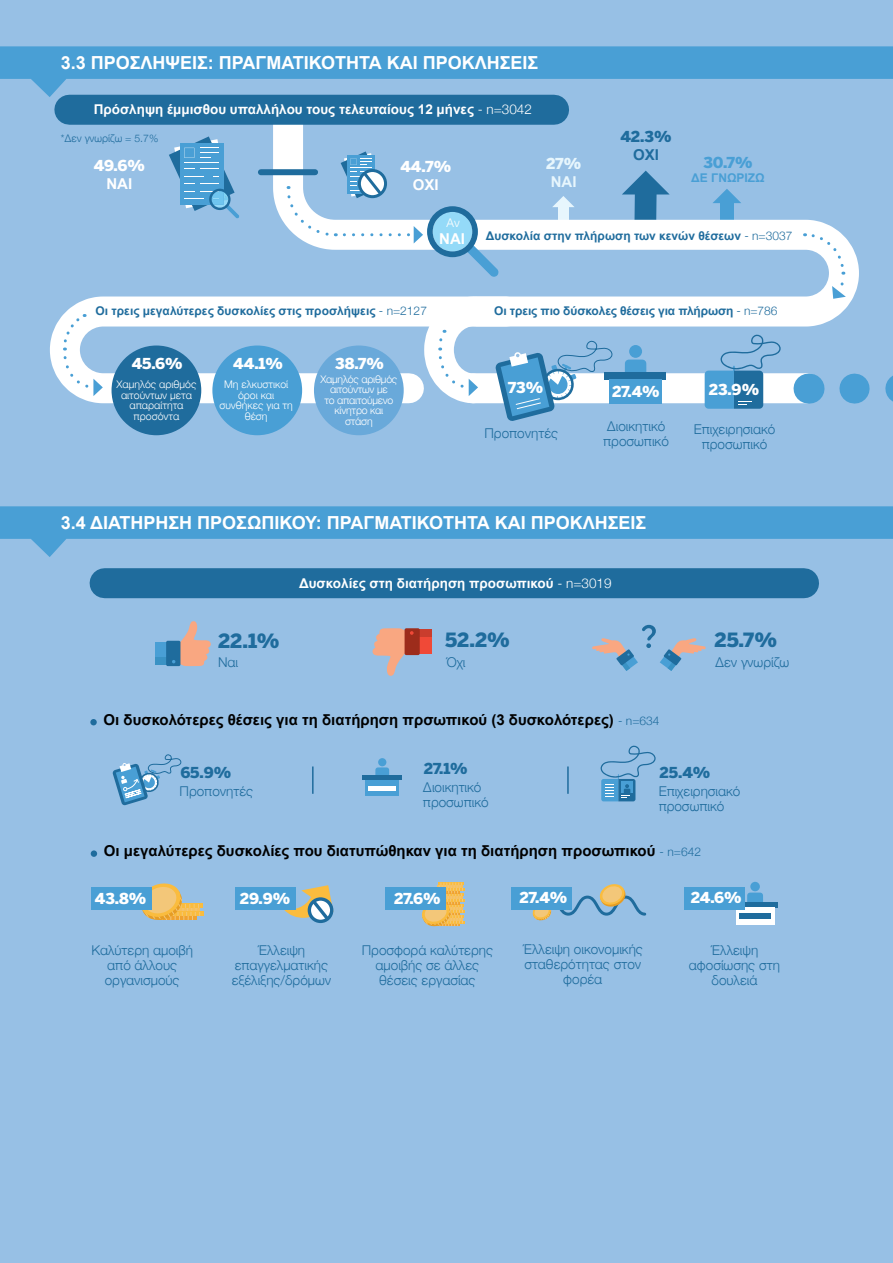
<style>
.page{position:relative;width:893px;height:1263px;background:#97c0e5}
.page>*{position:absolute;margin:0;border:0;box-sizing:border-box;transform-origin:0 0}
.t1{font:900 19.5px "Benton Sans";color:#1f6c9d}
.t2{font:700 18px "Arial";color:#fff}
.t3{font:700 15px "Arial";color:#000}
.t4{font:900 15px "Benton Sans";color:#fff}
.t5{font:900 15px "Benton Sans";color:#1f6c9d}
.t6{font:700 15px "Arial";color:#fff}
.t7{font:900 15px "Benton Sans";color:#499fd5}
.t8{font:700 15px "Arial";color:#1f6c9d}
.t9{font:900 15px "Benton Sans";color:#e7f6fd}
.t10{font:700 15px "Arial";color:#e7f6fd}
.t11{font:300 13.5px/15px "Helvetica Neue";color:#1f6c9d;text-align:center}
.t12{font:700 13.5px "Arial";color:#fff}
.t13{font:700 12px "Arial";color:#1f6c9d}
.t14{font:700 12px "Arial";color:#499fd5}
.t15{font:300 12px "Helvetica Neue";color:#fff}
.t16{font:300 10.5px/10.5px "Helvetica Neue";color:#fff;text-align:center}
.t17{font:300 10.5px/10.5px "Helvetica Neue";letter-spacing:-.02em;color:#fff;text-align:center}
.t18{font:300 10.5px "Helvetica Neue";color:#1f6c9d}
.s1{font-family:"Helvetica Neue";font-weight:300}
.s2{font-family:"Helvetica Neue";font-weight:300;font-size:12px;color:#1f6c9d}
</style>
<div class="page">
<svg style="left:49px;top:296px;width:209px;height:122px"></svg>
<svg style="left:61px;top:313px;width:42px;height:83px"></svg>
<div style="left:112px;top:345px;width:89px;height:90px;background:#1f6c9d;border-radius:50%"></div>
<div style="left:212px;top:345px;width:90px;height:90px;background:#499fd5;border-radius:50%"></div>
<div style="left:314px;top:345px;width:90px;height:90px;background:#69a9da;border-radius:50%"></div>
<svg style="left:258px;top:97px;width:601px;height:309px"></svg>
<svg style="left:169px;top:136px;width:70px;height:82px"></svg>
<div style="left:69px;top:95px;width:485px;height:30px;background:#1f6c9d"></div>
<div style="left:261px;top:169px;width:54px;height:6px;background:#1f6c9d"></div>
<svg style="left:804px;top:232px;width:42px;height:67px"></svg>
<div style="left:629px;top:345px;width:13px;height:13px;background:#499fd5;border-radius:50%"></div>
<svg style="left:625px;top:360px;width:21px;height:12px"></svg>
<div style="left:605px;top:372px;width:61px;height:8px;background:#1f6c9d"></div>
<div style="left:610px;top:380px;width:52px;height:24px;background:#499fd5"></div>
<svg style="left:705px;top:334px;width:76px;height:75px"></svg>
<svg style="left:854px;top:374px;width:16px;height:30px"></svg>
<hr style="left:808px;top:374px;width:1px;height:30px;background:#499fd5">
<hr style="left:892px;top:374px;width:1px;height:30px;background:#499fd5">
<svg style="left:285px;top:151px;width:327px;height:270px"></svg>
<div style="left:105px;top:568px;width:699px;height:30px;background:#1f6c9d"></div>
<svg style="left:532px;top:884px;width:115px;height:37px"></svg>
<div style="left:750px;top:882px;width:10px;height:9px;background:#499fd5;border-radius:50%"></div>
<svg style="left:747px;top:892px;width:16px;height:10px"></svg>
<div style="left:732px;top:902px;width:45px;height:5px;background:#1f6c9d"></div>
<div style="left:736px;top:907px;width:38px;height:18px;background:#fff"></div>
<div style="left:739px;top:914px;width:32px;height:5px;background:#1f6c9d"></div>
<hr style="left:166px;top:912px;width:38px;height:4px;background:#fabc3e">
<hr style="left:165px;top:904px;width:37px;height:4px;background:#fabc3e">
<svg style="left:142px;top:883px;width:58px;height:37px"></svg>
<div style="left:91px;top:887px;width:60px;height:23px;background:#499fd5"></div>
<svg style="left:284px;top:885px;width:49px;height:38px"></svg>
<div style="left:235px;top:887px;width:61px;height:23px;background:#499fd5"></div>
<hr style="left:439px;top:921px;width:26px;height:2px;background:#fabc3e">
<hr style="left:438px;top:915px;width:26px;height:3px;background:#fabc3e">
<hr style="left:439px;top:910px;width:26px;height:2px;background:#fabc3e">
<hr style="left:438px;top:904px;width:26px;height:3px;background:#fabc3e">
<hr style="left:439px;top:899px;width:26px;height:3px;background:#fabc3e">
<hr style="left:438px;top:893px;width:26px;height:3px;background:#fabc3e">
<hr style="left:439px;top:888px;width:26px;height:3px;background:#fabc3e">
<hr style="left:438px;top:882px;width:26px;height:3px;background:#fabc3e">
<svg style="left:422px;top:882px;width:41px;height:45px"></svg>
<div style="left:385px;top:887px;width:61px;height:23px;background:#499fd5"></div>
<div style="left:511px;top:887px;width:61px;height:22px;background:#499fd5"></div>
<div style="left:684px;top:887px;width:61px;height:22px;background:#499fd5"></div>
<svg style="left:0;top:506px;width:893px;height:51px;fill:#499fd5"></svg>
<div style="left:90px;top:719px;width:7px;height:6px;background:#1f6c9d;border-radius:50%"></div>
<div style="left:91px;top:850px;width:6px;height:7px;background:#1f6c9d;border-radius:50%"></div>
<div style="left:378px;top:758px;width:8px;height:8px;background:#499fd5;border-radius:50%"></div>
<svg style="left:375px;top:767px;width:14px;height:8px"></svg>
<div style="left:362px;top:775px;width:40px;height:5px;background:#1f6c9d"></div>
<div style="left:366px;top:780px;width:33px;height:16px;background:#499fd5"></div>
<hr style="left:369px;top:786px;width:27px;height:4px;background:#fff">
<hr style="left:312px;top:766px;width:2px;height:28px;background:#1f6c9d">
<hr style="left:567px;top:766px;width:2px;height:28px;background:#1f6c9d">
<svg style="left:112px;top:754px;width:70px;height:51px"></svg>
<svg style="left:600px;top:745px;width:56px;height:56px"></svg>
<div style="left:155px;top:642px;width:14px;height:23px;background:#499fd5"></div>
<div style="left:155px;top:658px;width:14px;height:7px;background:#3a92c4"></div>
<div style="left:166px;top:641px;width:14px;height:25px;background:#1f6c9d;border-radius:2px"></div>
<svg style="left:172px;top:621px;width:39px;height:45px"></svg>
<div style="left:417px;top:629px;width:15px;height:25px;background:#f04937"></div>
<div style="left:417px;top:629px;width:15px;height:8px;background:#ca3d2d"></div>
<div style="left:405px;top:628px;width:15px;height:27px;background:#9d2c1b;border-radius:2px"></div>
<svg style="left:373px;top:628px;width:41px;height:48px"></svg>
<svg style="left:592px;top:625px;width:114px;height:46px"></svg>
<svg style="left:0;top:46px;width:893px;height:51px;fill:#499fd5"></svg>
<h2 class="t2" style="left:61px;top:51px;width:479px">3.3 ΠΡΟΣΛΉΨΕΙΣ: ΠΡΑΓΜΑΤΙΚΌΤΗΤΑ ΚΑΙ ΠΡΟΚΛΉΣΕΙΣ</h2>
<p class="t12" style="left:94px;top:100px;width:440px">Πρόσληψη έμμισθου υπαλλήλου τους τελευταίους 12 μήνες <span class="s1">- n=3042</span></p>
<p class="t18" style="left:61px;top:129px;width:99px">*Δεν γνωρίζω = 5.7%</p>
<p class="t4" style="left:94px;top:157px;width:53px">49.6%</p>
<p class="t6" style="left:106px;top:174px;width:27px">ΝΑΙ</p>
<p class="t4" style="left:400px;top:157px;width:52px">44.7%</p>
<p class="t6" style="left:413px;top:175px;width:27px">ΟΧΙ</p>
<p class="t15" style="left:446px;top:213px;width:15px">Αν</p>
<p class="t9" style="left:546px;top:154px;width:37px">27%</p>
<p class="t10" style="left:551px;top:172px;width:27px">ΝΑΙ</p>
<p class="t5" style="left:620px;top:128px;width:53px">42.3%</p>
<p class="t8" style="left:633px;top:145px;width:27px">ΟΧΙ</p>
<p class="t7" style="left:703px;top:154px;width:51px">30.7%</p>
<p class="t14" style="left:691px;top:170px;width:75px">ΔΕ ΓΝΩΡΙΖΩ</p>
<p class="t6" style="left:439px;top:229px;width:27px">ΝΑΙ</p>
<p class="t13" style="left:486px;top:227px;width:308px">Δυσκολία στην πλήρωση των κενών θέσεων <span class="s1">- n=3037</span></p>
<p class="t13" style="left:96px;top:303px;width:333px">Οι τρεις μεγαλύτερες δυσκολίες στις προσλήψεις <span class="s1">- n=2127</span></p>
<p class="t4" style="left:132px;top:355px;width:52px">45.6%</p>
<p class="t16" style="left:117px;top:378px;width:81px">Χαμηλός αριθμός αιτούντων μετα απαραίτητα προσόντα</p>
<p class="t4" style="left:233px;top:355px;width:51px">44.1%</p>
<p class="t16" style="left:220px;top:378px;width:75px">Μη ελκυστικοί όροι και συνθήκες για τη θέση</p>
<p class="t4" style="left:335px;top:355px;width:50px">38.7%</p>
<p class="t17" style="left:320px;top:373px;width:79px">Χαμηλός αριθμός αιτούντων με<br>το απαιτούμενο κίνητρο και στάση</p>
<p class="t13" style="left:494px;top:303px;width:285px">Οι τρεις πιο δύσκολες θέσεις για πλήρωση <span class="s1">- n=786</span></p>
<p class="t4" style="left:508px;top:378px;width:37px">73%</p>
<p class="t4" style="left:612px;top:383px;width:49px">27.4%</p>
<p class="t4" style="left:709px;top:381px;width:52px">23.9%</p>
<p class="t11" style="left:484px;top:424px;width:75px">Προπονητές</p>
<p class="t11" style="left:603px;top:418px;width:67px;text-align:left">Διοικητικό προσωπικό</p>
<p class="t11" style="left:694px;top:421px;width:83px">Επιχειρησιακό προσωπικό</p>
<h2 class="t2" style="left:61px;top:511px;width:587px">3.4 ΔΙΑΤΉΡΗΣΗ ΠΡΟΣΩΠΙΚΟΎ: ΠΡΑΓΜΑΤΙΚΌΤΗΤΑ ΚΑΙ ΠΡΟΚΛΉΣΕΙΣ</h2>
<h1 class="t1" style="left:218px;top:629px;width:63px">22.1%</h1>
<p class="t11" style="left:218px;top:654px;width:22px">Ναι</p>
<p class="t12" style="left:299px;top:574px;width:314px">Δυσκολίες στη διατήρηση προσωπικού <span class="s1">- n=3019</span></p>
<h1 class="t1" style="left:445px;top:628px;width:66px">52.2%</h1>
<p class="t11" style="left:446px;top:654px;width:21px">Όχι</p>
<p class="t3" style="left:104px;top:710px;width:557px">Οι δυσκολότερες θέσεις για τη διατήρηση πρσωπικού (3 δυσκολότερες) <span class="s2">- n=634</span></p>
<h1 class="t1" style="left:714px;top:628px;width:64px">25.7%</h1>
<p class="t11" style="left:715px;top:654px;width:76px">Δεν γνωρίζω</p>
<p class="t5" style="left:180px;top:763px;width:52px">65.9%</p>
<p class="t11" style="left:180px;top:783px;width:75px">Προπονητές</p>
<p class="t5" style="left:424px;top:760px;width:45px">27.1%</p>
<p class="t11" style="left:423px;top:779px;width:67px;text-align:left">Διοικητικό προσωπικό</p>
<p class="t5" style="left:659px;top:763px;width:52px">25.4%</p>
<p class="t11" style="left:659px;top:783px;width:83px;text-align:left">Επιχειρησιακό προσωπικό</p>
<p class="t3" style="left:104px;top:841px;width:598px">Οι μεγαλύτερες δυσκολίες που διατυπώθηκαν για τη διατήρηση προσωπικού <span class="s2">- n=642</span></p>
<p class="t4" style="left:95px;top:890px;width:53px">43.8%</p>
<p class="t4" style="left:240px;top:890px;width:52px">29.9%</p>
<p class="t4" style="left:394px;top:890px;width:48px">27.6%</p>
<p class="t4" style="left:520px;top:889px;width:49px">27.4%</p>
<p class="t4" style="left:691px;top:889px;width:52px">24.6%</p>
<p class="t11" style="left:91px;top:942px;width:103px">Καλύτερη αμοιβή από άλλους οργανισμούς</p>
<p class="t11" style="left:362px;top:942px;width:133px">Προσφορά καλύτερης αμοιβής σε άλλες θέσεις εργασίας</p>
<p class="t11" style="left:523px;top:941px;width:122px">Έλλειψη οικονομικής σταθερότητας στον φορέα</p>
<p class="t11" style="left:689px;top:941px;width:92px">Έλλειψη αφοσίωσης στη δουλειά</p>
<p class="t11" style="left:232px;top:942px;width:101px">Έλλειψη επαγγελματικής εξέλιξης/δρόμων</p>
</div>
